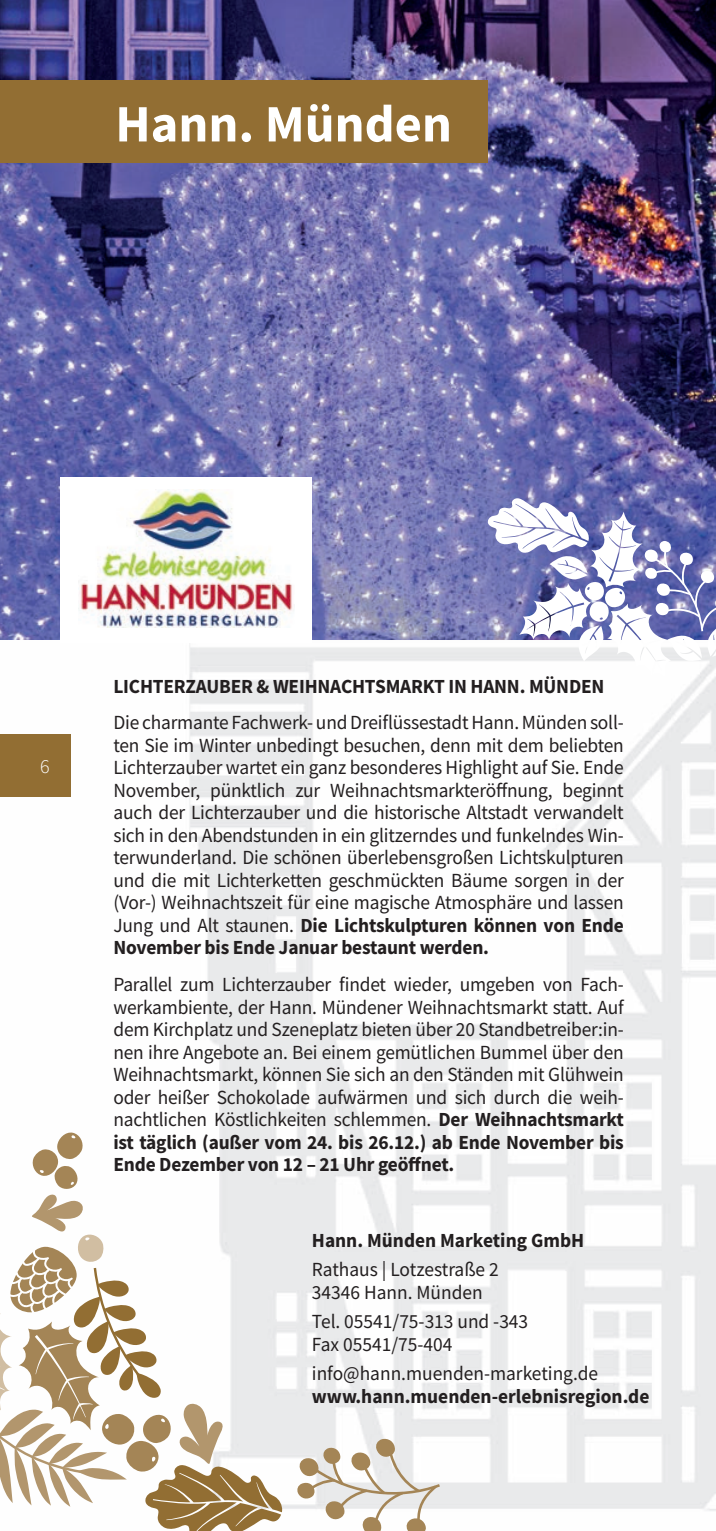
<style>
.page{position:relative;width:716px;height:1531px;background:#fff}
.page>*{position:absolute;margin:0;border:0;box-sizing:border-box;transform-origin:0 0}
.t1{font:700 52.5px "Source Sans Pro";color:#fff}
.t2{font:20px/22.5px "Source Sans Pro";letter-spacing:-.01em;color:#231f20}
.t3{font:700 20px "Source Sans Pro";color:#231f20}
.t4{font:300 20px "Source Sans Pro";color:#fff}
.s1{font-weight:700}
</style>
<div class="page">
<img style="left:0;top:639px;width:716px;height:286px">
<img style="left:207px;top:925px;width:509px;height:586px">
<img style="left:0;top:0;width:716px;height:639px">
<svg style="left:0;top:1131px;width:282px;height:400px"></svg>
<svg style="left:296px;top:1438px;width:144px;height:93px"></svg>
<svg style="left:487px;top:498px;width:229px;height:181px"></svg>
<div style="left:0;top:734px;width:71px;height:63px;background:#926e33"></div>
<div style="left:60px;top:477px;width:252px;height:165px;background:#fff"></div>
<img style="left:78px;top:489px;width:215px;height:138px">
<div style="left:0;top:81px;width:487px;height:82px;background:#926e33"></div>
<h1 class="t1" style="left:115px;top:88px;width:338px">Hann. Münden</h1>
<p class="t4" style="left:40px;top:754px;width:11px">6</p>
<p class="t3" style="left:113px;top:672px;width:492px">LICHTERZAUBER &amp; WEIHNACHTSMARKT IN HANN. MÜNDEN</p>
<p class="t2" style="left:113px;top:711px;width:512px;text-align:justify">Die charmante Fachwerk- und Dreiflüssestadt Hann. Münden soll&shy;ten Sie im Winter unbedingt besuchen, denn mit dem beliebten Lichterzauber wartet ein ganz besonderes Highlight auf Sie. Ende November, pünktlich zur Weihnachtsmarkteröffnung, beginnt auch der Lichterzauber und die historische Altstadt verwandelt sich in den Abendstunden in ein glitzerndes und funkelndes Win&shy;terwunderland. Die schönen überlebensgroßen Lichtskulpturen und die mit Lichterketten geschmückten Bäume sorgen in der (Vor-) Weihnachtszeit für eine magische Atmosphäre und lassen Jung und Alt staunen. <span class="s1">Die Lichtskulpturen können von Ende November bis Ende Januar bestaunt werden.</span></p>
<p class="t2" style="left:113px;top:973px;width:512px;text-align:justify">Parallel zum Lichterzauber findet wieder, umgeben von Fach&shy;werkambiente, der Hann. Mündener Weihnachtsmarkt statt. Auf dem Kirchplatz und Szeneplatz bieten über 20 Standbetreiber:in&shy;nen ihre Angebote an. Bei einem gemütlichen Bummel über den Weihnachtsmarkt, können Sie sich an den Ständen mit Glühwein oder heißer Schokolade aufwärmen und sich durch die weih&shy;nachtlichen Köstlichkeiten schlemmen. <span class="s1">Der Weihnachtsmarkt ist täglich (außer vom 24. bis 26.12.) ab Ende November bis Ende Dezember von 12 – 21 Uhr geöffnet.</span></p>
<p class="t3" style="left:312px;top:1226px;width:274px">Hann. Münden Marketing GmbH</p>
<p class="t2" style="left:312px;top:1258px;width:188px">Rathaus | Lotzestraße 2<br>34346 Hann. Münden</p>
<p class="t2" style="left:312px;top:1310px;width:218px">Tel. 05541/75-313 und -343<br>Fax 05541/75-404</p>
<p class="t2" style="left:312px;top:1362px;width:288px">info@hann.muenden-marketing.de</p>
<p class="t3" style="left:312px;top:1382px;width:339px">www.hann.muenden-erlebnisregion.de</p>
</div>
